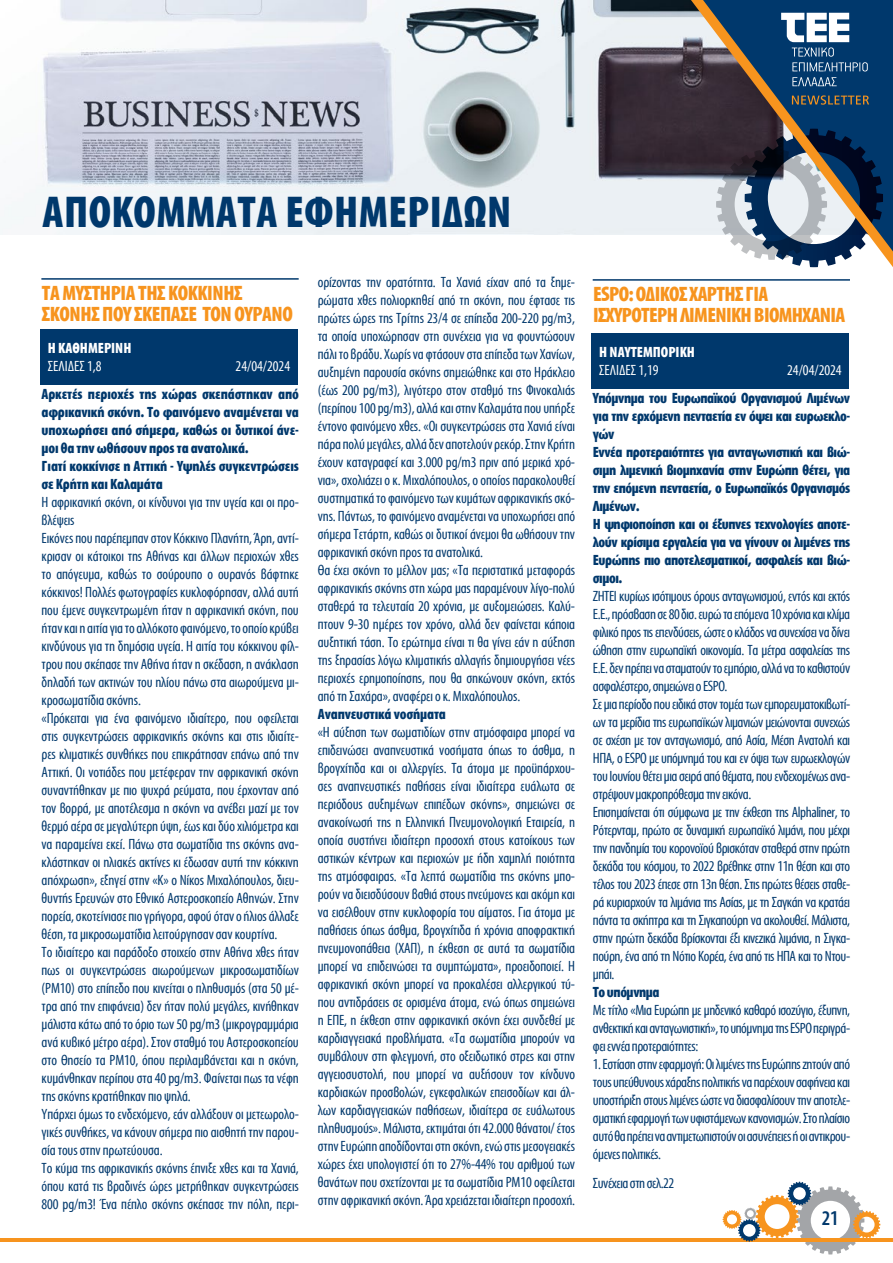
<style>
.page{position:relative;width:893px;height:1263px;background:#fff}
.page>*{position:absolute;margin:0;border:0;box-sizing:border-box;transform-origin:0 0}
.t1{font:700 45px "Myriad Condensed Greek";letter-spacing:.01em;color:#00386c}
.t2{font:700 21px/21px "Myriad Condensed Greek";letter-spacing:-.03em;color:#f7941e}
.t3{font:500 21px "Myriad Condensed Greek";color:#00386c}
.t4{font:15px/18px "Myriad Condensed Greek";letter-spacing:-.01em;color:#00386c;text-align:justify}
.t5{font:15px/18px "Myriad Condensed Greek";letter-spacing:-.03em;color:#00386c}
.t6{font:700 15px/18px "Myriad Condensed Greek";letter-spacing:-.03em;color:#00386c}
.t7{font:700 15px/18px "Myriad Condensed Greek";letter-spacing:-.01em;color:#00386c}
.t8{font:15px "Myriad Condensed Greek";color:#fff}
.t9{font:700 15px "Myriad Condensed Greek";color:#fff}
</style>
<div class="page">
<hr style="left:0;top:1238px;width:893px;height:3px;background:#f7941e">
<svg style="left:723px;top:1182px;width:157px;height:72px"></svg>
<img style="left:0;top:0;width:691px;height:234px">
<svg style="left:691px;top:0;width:202px;height:267px;background:#596778"></svg>
<svg style="left:792px;top:95px;width:77px;height:10px"></svg>
<svg style="left:781px;top:13px;width:87px;height:58px"></svg>
<svg style="left:792px;top:77px;width:45px;height:9px"></svg>
<hr style="left:41px;top:278px;width:258px;height:2px;background:#00386c">
<div style="left:40px;top:329px;width:258px;height:55px;background:#00386c"></div>
<hr style="left:593px;top:279px;width:257px;height:2px;background:#00386c">
<div style="left:592px;top:333px;width:257px;height:55px;background:#00386c"></div>
<h1 class="t1" style="left:43px;top:189px;width:470px">ΑΠΟΚΟΜΜΑΤΑ ΕΦΗΜΕΡΙΔΩΝ</h1>
<h2 class="t2" style="left:42px;top:284px;width:253px">ΤΑ ΜΥΣΤΗΡΙΑ ΤΗΣ ΚΟΚΚΙΝΗΣ<br>ΣΚΟΝΗΣ ΠΟΥ ΣΚΕΠΑΣΕ ΤΟΝ ΟΥΡΑΝΟ</h2>
<p class="t9" style="left:48px;top:340px;width:85px">Η ΚΑΘΗΜΕΡΙΝΗ</p>
<p class="t8" style="left:48px;top:359px;width:55px">ΣΕΛΙΔΕΣ 1,8</p>
<p class="t8" style="left:236px;top:359px;width:56px">24/04/2024</p>
<p class="t7" style="left:42px;top:386px;width:259px">Αρκετές περιοχές της χώρας σκεπάστηκαν από αφρικανική σκόνη. Το φαινόμενο αναμένεται να υποχωρήσει από σήμερα, καθώς οι δυτικοί άνε&shy;μοι θα την ωθήσουν προς τα ανατολικά.<br>Γιατί κοκκίνισε η Αττική - Υψηλές συγκεντρώσεις σε Κρήτη και Καλαμάτα</p>
<p class="t4" style="left:42px;top:494px;width:259px;text-align:left">Η αφρικανική σκόνη, οι κίνδυνοι για την υγεία και οι προ&shy;βλέψεις<br>Εικόνες που παρέπεμπαν στον Κόκκινο Πλανήτη, Άρη, αντί&shy;κρισαν οι κάτοικοι της Αθήνας και άλλων περιοχών χθες το απόγευμα, καθώς το σούρουπο ο ουρανός βάφτηκε κόκκινος! Πολλές φωτογραφίες κυκλοφόρησαν, αλλά αυτή που έμενε συγκεντρωμένη ήταν η αφρικανική σκόνη, που ήταν και η αιτία για το αλλόκοτο φαινόμενο, το οποίο κρύβει κινδύνους για τη δημόσια υγεία. Η αιτία του κόκκινου φίλ&shy;τρου που σκέπασε την Αθήνα ήταν η σκέδαση, η ανάκλαση δηλαδή των ακτινών του ηλίου πάνω στα αιωρούμενα μι&shy;κροσωματίδια σκόνης.<br>«Πρόκειται για ένα φαινόμενο ιδιαίτερο, που οφείλεται στις συγκεντρώσεις αφρικανικής σκόνης και στις ιδιαίτε&shy;ρες κλιματικές συνθήκες που επικράτησαν επάνω από την Αττική. Οι νοτιάδες που μετέφεραν την αφρικανική σκόνη συναντήθηκαν με πιο ψυχρά ρεύματα, που έρχονταν από τον βορρά, με αποτέλεσμα η σκόνη να ανέβει μαζί με τον θερμό αέρα σε μεγαλύτερη ύψη, έως και δύο χιλιόμετρα και να παραμείνει εκεί. Πάνω στα σωματίδια της σκόνης ανα&shy;κλάστηκαν οι ηλιακές ακτίνες κι έδωσαν αυτή την κόκκινη απόχρωση», εξηγεί στην «Κ» ο Νίκος Μιχαλόπουλος, διευ&shy;θυντής Ερευνών στο Εθνικό Αστεροσκοπείο Αθηνών. Στην πορεία, σκοτείνιασε πιο γρήγορα, αφού όταν ο ήλιος άλλαξε θέση, τα μικροσωματίδια λειτούργησαν σαν κουρτίνα.<br>Το ιδιαίτερο και παράδοξο στοιχείο στην Αθήνα χθες ήταν πως οι συγκεντρώσεις αιωρούμενων μικροσωματιδίων (ΡΜ10) στο επίπεδο που κινείται ο πληθυσμός (στα 50 μέ&shy;τρα από την επιφάνεια) δεν ήταν πολύ μεγάλες, κινήθηκαν μάλιστα κάτω από το όριο των 50 pg/m3 (μικρογραμμάρια ανά κυβικό μέτρο αέρα). Στον σταθμό του Αστεροσκοπείου στο Θησείο τα ΡΜ10, όπου περιλαμβάνεται και η σκόνη, κυμάνθηκαν περίπου στα 40 pg/m3. Φαίνεται πως τα νέφη της σκόνης κρατήθηκαν πιο ψηλά.<br>Υπάρχει όμως το ενδεχόμενο, εάν αλλάξουν οι μετεωρολο&shy;γικές συνθήκες, να κάνουν σήμερα πιο αισθητή την παρου&shy;σία τους στην πρωτεύουσα.<br>Το κύμα της αφρικανικής σκόνης έπνιξε χθες και τα Χανιά, όπου κατά τις βραδινές ώρες μετρήθηκαν συγκεντρώσεις 800 pg/m3! Ένα πέπλο σκόνης σκέπασε την πόλη, περι-</p>
<p class="t4" style="left:318px;top:273px;width:259px;text-align:left">ορίζοντας την ορατότητα. Τα Χανιά είχαν από τα ξημε&shy;ρώματα χθες πολιορκηθεί από τη σκόνη, που έφτασε τις πρώτες ώρες της Τρίτης 23/4 σε επίπεδα 200-220 pg/m3, τα οποία υποχώρησαν στη συνέχεια για να φουντώσουν πάλι το βράδυ. Χωρίς να φτάσουν στα επίπεδα των Χανίων, αυξημένη παρουσία σκόνης σημειώθηκε και στο Ηράκλειο (έως 200 pg/m3), λιγότερο στον σταθμό της Φινοκαλιάς (περίπου 100 pg/m3), αλλά και στην Καλαμάτα που υπήρξε έντονο φαινόμενο χθες. «Οι συγκεντρώσεις στα Χανιά είναι πάρα πολύ μεγάλες, αλλά δεν αποτελούν ρεκόρ. Στην Κρήτη έχουν καταγραφεί και 3.000 pg/m3 πριν από μερικά χρό&shy;νια», σχολιάζει ο κ. Μιχαλόπουλος, ο οποίος παρακολουθεί συστηματικά το φαινόμενο των κυμάτων αφρικανικής σκό&shy;νης. Πάντως, το φαινόμενο αναμένεται να υποχωρήσει από σήμερα Τετάρτη, καθώς οι δυτικοί άνεμοι θα ωθήσουν την αφρικανική σκόνη προς τα ανατολικά.<br>Θα έχει σκόνη το μέλλον μας; «Τα περιστατικά μεταφοράς αφρικανικής σκόνης στη χώρα μας παραμένουν λίγο-πολύ σταθερά τα τελευταία 20 χρόνια, με αυξομειώσεις. Καλύ&shy;πτουν 9-30 ημέρες τον χρόνο, αλλά δεν φαίνεται κάποια αυξητική τάση. Το ερώτημα είναι τι θα γίνει εάν η αύξηση της ξηρασίας λόγω κλιματικής αλλαγής δημιουργήσει νέες περιοχές ερημοποίησης, που θα σηκώνουν σκόνη, εκτός από τη Σαχάρα», αναφέρει ο κ. Μιχαλόπουλος.</p>
<p class="t7" style="left:318px;top:705px;width:130px">Αναπνευστικά νοσήματα</p>
<p class="t4" style="left:318px;top:723px;width:259px">«Η αύξηση των σωματιδίων στην ατμόσφαιρα μπορεί να επιδεινώσει αναπνευστικά νοσήματα όπως το άσθμα, η βρογχίτιδα και οι αλλεργίες. Τα άτομα με προϋπάρχου&shy;σες αναπνευστικές παθήσεις είναι ιδιαίτερα ευάλωτα σε περιόδους αυξημένων επιπέδων σκόνης», σημειώνει σε ανακοίνωσή της η Ελληνική Πνευμονολογική Εταιρεία, η οποία συστήνει ιδιαίτερη προσοχή στους κατοίκους των αστικών κέντρων και περιοχών με ήδη χαμηλή ποιότητα της ατμόσφαιρας. «Τα λεπτά σωματίδια της σκόνης μπο&shy;ρούν να διεισδύσουν βαθιά στους πνεύμονες και ακόμη και να εισέλθουν στην κυκλοφορία του αίματος. Για άτομα με παθήσεις όπως άσθμα, βρογχίτιδα ή χρόνια αποφρακτική πνευμονοπάθεια (ΧΑΠ), η έκθεση σε αυτά τα σωματίδια μπορεί να επιδεινώσει τα συμπτώματα», προειδοποιεί. Η αφρικανική σκόνη μπορεί να προκαλέσει αλλεργικού τύ&shy;που αντιδράσεις σε ορισμένα άτομα, ενώ όπως σημειώνει η ΕΠΕ, η έκθεση στην αφρικανική σκόνη έχει συνδεθεί με καρδιαγγειακά προβλήματα. «Τα σωματίδια μπορούν να συμβάλουν στη φλεγμονή, στο οξειδωτικό στρες και στην αγγειοσυστολή, που μπορεί να αυξήσουν τον κίνδυνο καρδιακών προσβολών, εγκεφαλικών επεισοδίων και άλ&shy;λων καρδιαγγειακών παθήσεων, ιδιαίτερα σε ευάλωτους πληθυσμούς». Μάλιστα, εκτιμάται ότι 42.000 θάνατοι/ έτος στην Ευρώπη αποδίδονται στη σκόνη, ενώ στις μεσογειακές χώρες έχει υπολογιστεί ότι το 27%-44% του αριθμού των θανάτων που σχετίζονται με τα σωματίδια ΡΜ10 οφείλεται στην αφρικανική σκόνη. Άρα χρειάζεται ιδιαίτερη προσοχή.</p>
<h2 class="t2" style="left:593px;top:285px;width:254px">ESPO: ΟΔΙΚΟΣ ΧΑΡΤΗΣ ΓΙΑ<br>ΙΣΧΥΡΟΤΕΡΗ ΛΙΜΕΝΙΚΗ ΒΙΟΜΗΧΑΝΙΑ</h2>
<p class="t9" style="left:599px;top:344px;width:97px">Η ΝΑΥΤΕΜΠΟΡΙΚΗ</p>
<p class="t8" style="left:599px;top:363px;width:61px">ΣΕΛΙΔΕΣ 1,19</p>
<p class="t8" style="left:787px;top:363px;width:56px">24/04/2024</p>
<p class="t6" style="left:593px;top:390px;width:259px">Υπόμνημα του Ευρωπαϊκού Οργανισμού Λιμένων για την ερχόμενη πενταετία εν όψει και ευρωεκλο&shy;γών<br>Εννέα προτεραιότητες για ανταγωνιστική και βιώ&shy;σιμη λιμενική βιομηχανία στην Ευρώπη θέτει, για την επόμενη πενταετία, ο Ευρωπαϊκός Οργανισμός Λιμένων.<br>Η ψηφιοποίηση και οι έξυπνες τεχνολογίες αποτε&shy;λούν κρίσιμα εργαλεία για να γίνουν οι λιμένες της Ευρώπης πιο αποτελεσματικοί, ασφαλείς και βιώ&shy;σιμοι.</p>
<p class="t5" style="left:593px;top:588px;width:259px">ΖΗΤΕΙ κυρίως ισότιμους όρους ανταγωνισμού, εντός και εκτός Ε.Ε., πρόσβαση σε 80 δισ. ευρώ τα επόμενα 10 χρόνια και κλίμα φιλικό προς τις επενδύσεις, ώστε ο κλάδος να συνεχίσει να δίνει ώθηση στην ευρωπαϊκή οικονομία. Τα μέτρα ασφαλείας της Ε.Ε. δεν πρέπει να σταματούν το εμπόριο, αλλά να το καθιστούν ασφαλέστερο, σημειώνει ο ESPO.<br>Σε μια περίοδο που ειδικά στον τομέα των εμπορευματοκιβωτί&shy;ων τα μερίδια της ευρωπαϊκών λιμανιών μειώνονται συνεχώς σε σχέση με τον ανταγωνισμό, από Ασία, Μέση Ανατολή και ΗΠΑ, ο ESPO με υπόμνημά του και εν όψει των ευρωεκλογών του Ιουνίου θέτει μια σειρά από θέματα, που ενδεχομένως ανα&shy;στρέψουν μακροπρόθεσμα την εικόνα.<br>Επισημαίνεται ότι σύμφωνα με την έκθεση της Alphaliner, το Ρότερνταμ, πρώτο σε δυναμική ευρωπαϊκό λιμάνι, που μέχρι την πανδημία του κορονοϊού βρισκόταν σταθερά στην πρώτη δεκάδα του κόσμου, το 2022 βρέθηκε στην 11η θέση και στο τέλος του 2023 έπεσε στη 13η θέση. Στις πρώτες θέσεις σταθε&shy;ρά κυριαρχούν τα λιμάνια της Ασίας, με τη Σαγκάη να κρατάει πάντα τα σκήπτρα και τη Σιγκαπούρη να ακολουθεί. Μάλιστα, στην πρώτη δεκάδα βρίσκονται έξι κινεζικά λιμάνια, η Σιγκα&shy;πούρη, ένα από τη Νότιο Κορέα, ένα από τις ΗΠΑ και το Ντου&shy;μπάι.</p>
<p class="t6" style="left:593px;top:984px;width:68px">Το υπόμνημα</p>
<p class="t4" style="left:593px;top:1002px;width:259px">Με τίτλο «Μια Ευρώπη με μηδενικό καθαρό ισοζύγιο, έξυπνη, ανθεκτική και ανταγωνιστική», το υπόμνημα της ESPO περιγρά&shy;φει εννέα προτεραιότητες:</p>
<p class="t4" style="left:593px;top:1056px;width:259px">1. Εστίαση στην εφαρμογή: Οι λιμένες της Ευρώπης ζητούν από τους υπεύθυνους χάραξης πολιτικής να παρέχουν σαφήνεια και υποστήριξη στους λιμένες ώστε να διασφαλίσουν την αποτελε&shy;σματική εφαρμογή των υφιστάμενων κανονισμών. Στο πλαίσιο αυτό θα πρέπει να αντιμετωπιστούν οι ασυνέπειες ή οι αντικρου&shy;όμενες πολιτικές.</p>
<p class="t5" style="left:593px;top:1175px;width:83px">Συνέχεια στη σελ.22</p>
<h2 class="t3" style="left:822px;top:1208px;width:19px">21</h2>
</div>
